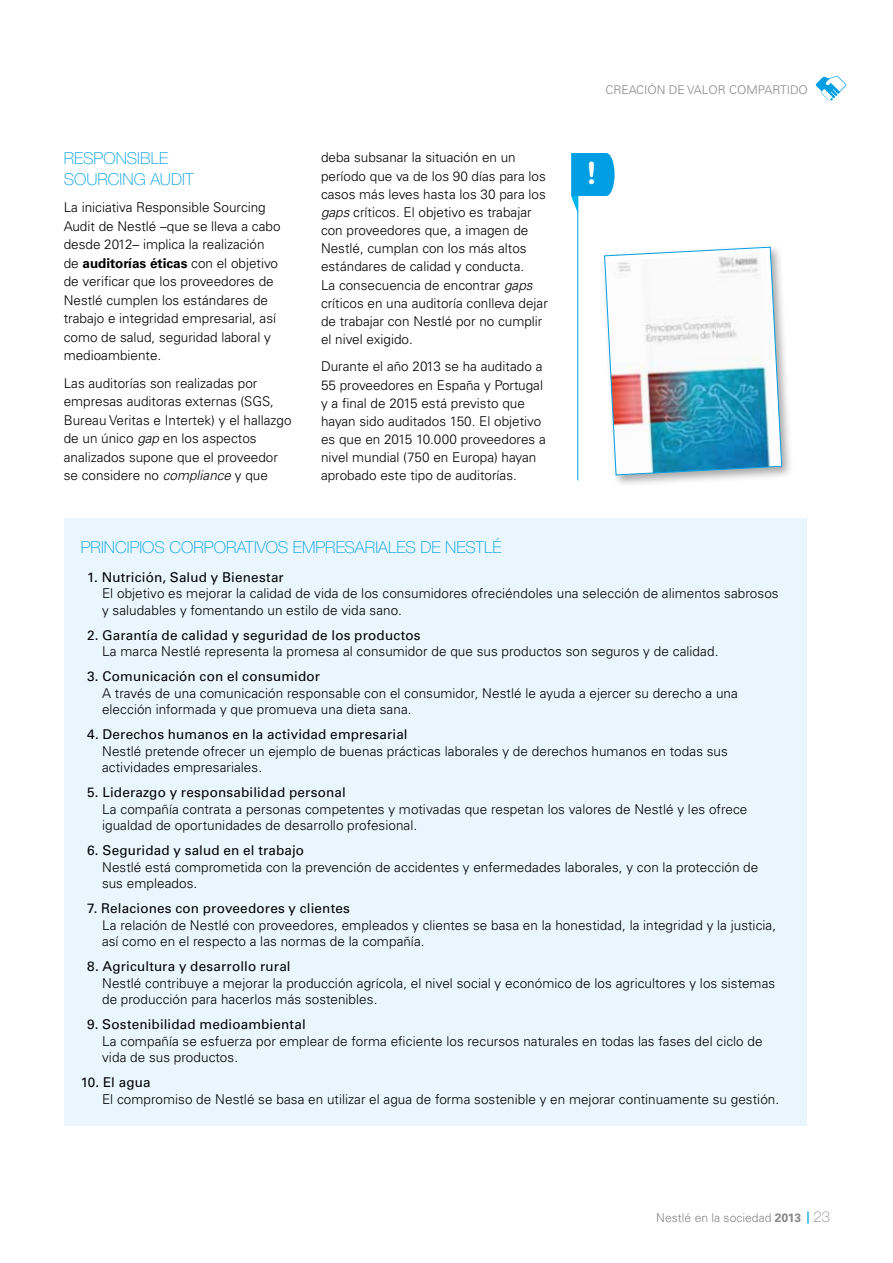
<style>
.page{position:relative;width:893px;height:1263px;background:#fff}
.page>*{position:absolute;margin:0;border:0;box-sizing:border-box;transform-origin:0 0}
.t1{font:700 30.6px "Helvetica Rounded LT Std";color:#fff}
.t2{font:100 16.5px/20.7px "Helvetica Neue LT Std";letter-spacing:.005em;color:#009fe3}
.t3{font:300 13.5px/18.1px "Univers LT Std";color:#000}
.t4{font:13.5px "Univers LT Std";letter-spacing:.01em;color:#000}
.t5{font:300 12.15px "Univers LT Std";color:#878787}
.t6{font:300 12px "Univers LT Std";color:#878787}
.s1{font-weight:700}
.s2{font-style:italic}
.s3{font-family:"Helvetica Neue LT Std";font-weight:500;font-size:12px;color:#009fe3}
.s4{font-family:"Helvetica Neue LT Std";font-weight:100;font-size:15px}
</style>
<div class="page">
<svg style="left:816px;top:76px;width:30px;height:24px"></svg>
<div style="left:64px;top:519px;width:743px;height:607px;background:#eaf6fe"></div>
<hr style="left:578px;top:159px;width:1px;height:321px;background:#009fe3">
<svg style="left:571px;top:153px;width:44px;height:61px"></svg>
<div style="left:601px;top:244px;width:193px;height:243px;background:#000;opacity:.35"></div>
<img style="left:604px;top:247px;width:178px;height:228px">
<p class="t2" style="left:64px;top:148px;width:131px">RESPONSIBLE<br>SOURCING AUDIT</p>
<p class="t3" style="left:64px;top:198px;width:218px">La iniciativa Responsible Sourcing Audit de Nestlé –que se lleva a cabo desde 2012– implica la realización de <span class="s1">auditorías éticas</span> con el objetivo de verificar que los proveedores de Nestlé cumplen los estándares de trabajo e integridad empresarial, así como de salud, seguridad laboral y medioambiente.</p>
<p class="t3" style="left:64px;top:374px;width:229px">Las auditorías son realizadas por empresas auditoras externas (SGS, Bureau Veritas e Intertek) y el hallazgo de un único <span class="s2">gap</span> en los aspectos analizados supone que el proveedor se considere no <span class="s2">compliance</span> y que</p>
<p class="t3" style="left:321px;top:148px;width:228px">deba subsanar la situación en un período que va de los 90 días para los casos más leves hasta los 30 para los <span class="s2">gaps</span> críticos. El objetivo es trabajar con proveedores que, a imagen de Nestlé, cumplan con los más altos estándares de calidad y conducta.<br>La consecuencia de encontrar <span class="s2">gaps </span>críticos en una auditoría conlleva dejar de trabajar con Nestlé por no cumplir el nivel exigido.</p>
<p class="t3" style="left:321px;top:357px;width:226px">Durante el año 2013 se ha auditado a 55 proveedores en España y Portugal y a final de 2015 está previsto que hayan sido auditados 150. El objetivo es que en 2015 10.000 proveedores a nivel mundial (750 en Europa) hayan aprobado este tipo de auditorías.</p>
<p class="t6" style="left:605px;top:82px;width:204px">CREACIÓN DE VALOR COMPARTIDO</p>
<h1 class="t1" style="left:587px;top:155px;width:11px">!</h1>
<p class="t2" style="left:81px;top:536px;width:422px">PR INCIPIOS CORPORATIVOS EMPRESARIALES DE NESTLÉ</p>
<p class="t4" style="left:87px;top:569px;width:198px">1. Nutrición, Salud y Bienestar</p>
<p class="t3" style="left:102px;top:585px;width:678px;line-height:16.5px">El objetivo es mejorar la calidad de vida de los consumidores ofreciéndoles una selección de alimentos sabrosos y saludables y fomentando un estilo de vida sano.</p>
<p class="t4" style="left:87px;top:627px;width:335px">2. Garantía de calidad y seguridad de los productos</p>
<p class="t3" style="left:102px;top:642px;width:618px">La marca Nestlé representa la promesa al consumidor de que sus productos son seguros y de calidad.</p>
<p class="t4" style="left:87px;top:668px;width:234px">3. Comunicación con el consumidor</p>
<p class="t3" style="left:102px;top:685px;width:637px;line-height:16.5px">A través de una comunicación responsable con el consumidor, Nestlé le ayuda a ejercer su derecho a una elección informada y que promueva una dieta sana.</p>
<p class="t4" style="left:87px;top:726px;width:322px">4. Derechos humanos en la actividad empresarial</p>
<p class="t3" style="left:102px;top:743px;width:627px;line-height:16.5px">Nestlé pretende ofrecer un ejemplo de buenas prácticas laborales y de derechos humanos en todas sus actividades empresariales.</p>
<p class="t4" style="left:87px;top:784px;width:260px">5. Liderazgo y responsabilidad personal</p>
<p class="t3" style="left:102px;top:801px;width:647px;line-height:16.5px">La compañía contrata a personas competentes y motivadas que respetan los valores de Nestlé y les ofrece igualdad de oportunidades de desarrollo profesional.</p>
<p class="t4" style="left:87px;top:842px;width:219px">6. Seguridad y salud en el trabajo</p>
<p class="t3" style="left:102px;top:859px;width:658px;line-height:16.5px">Nestlé está comprometida con la prevención de accidentes y enfermedades laborales, y con la protección de sus empleados.</p>
<p class="t4" style="left:87px;top:900px;width:264px">7. Relaciones con proveedores y clientes</p>
<p class="t3" style="left:102px;top:917px;width:676px;line-height:16.5px">La relación de Nestlé con proveedores, empleados y clientes se basa en la honestidad, la integridad y la justicia, así como en el respecto a las normas de la compañía.</p>
<p class="t4" style="left:87px;top:958px;width:205px">8. Agricultura y desarrollo rural</p>
<p class="t3" style="left:102px;top:975px;width:675px;line-height:16.5px">Nestlé contribuye a mejorar la producción agrícola, el nivel social y económico de los agricultores y los sistemas de producción para hacerlos más sostenibles.</p>
<p class="t4" style="left:87px;top:1016px;width:220px">9. Sostenibilidad medioambiental</p>
<p class="t3" style="left:102px;top:1033px;width:662px;line-height:16.5px">La compañía se esfuerza por emplear de forma eficiente los recursos naturales en todas las fases del ciclo de vida de sus productos.</p>
<p class="t4" style="left:81px;top:1074px;width:71px">10. El agua</p>
<p class="t3" style="left:102px;top:1090px;width:679px">El compromiso de Nestlé se basa en utilizar el agua de forma sostenible y en mejorar continuamente su gestión.</p>
<p class="t5" style="left:656px;top:1210px;width:175px">Nestlé en la sociedad <span class="s1">2013</span> <span class="s3">|</span> <span class="s4">23</span></p>
</div>
